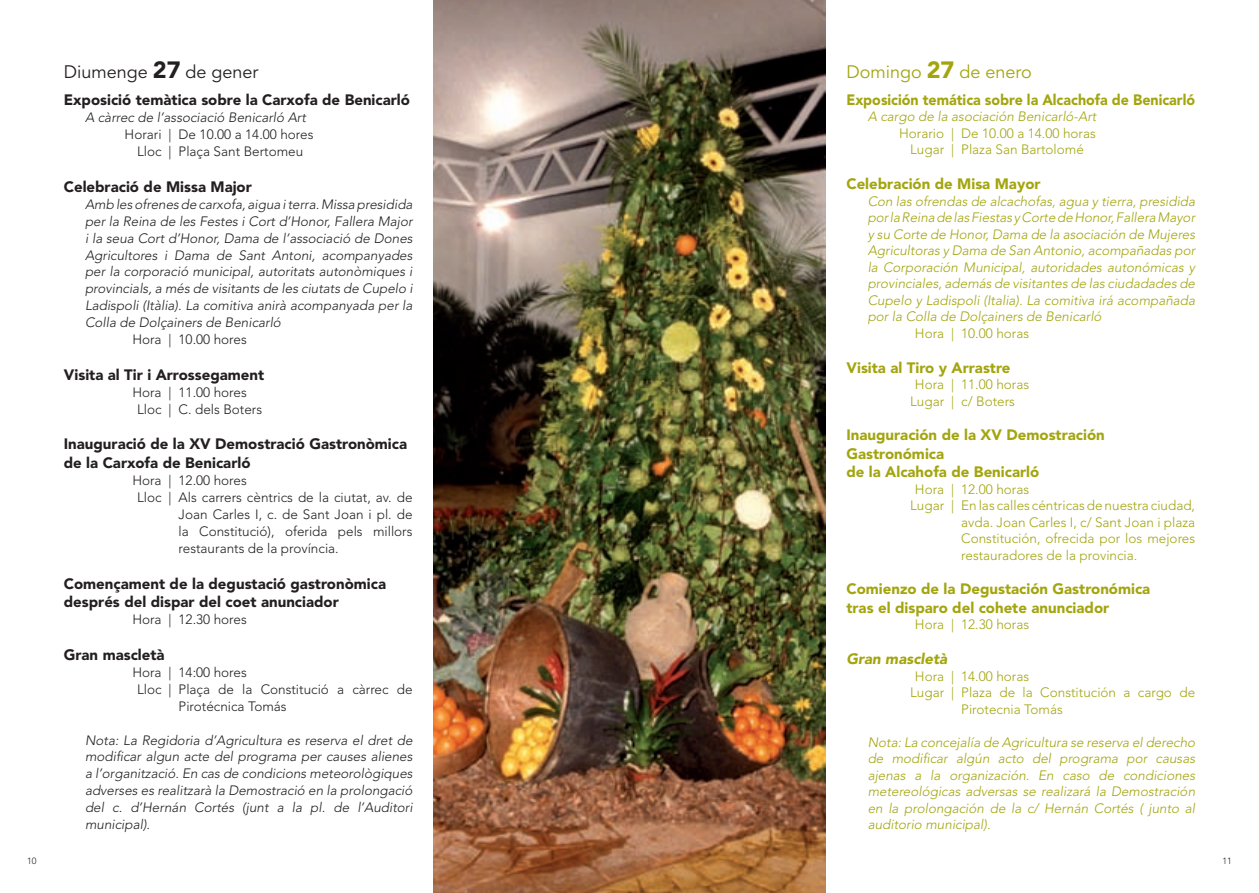
<style>
.page{position:relative;width:1259px;height:893px;background:#fff}
.page>*{position:absolute;margin:0;border:0;box-sizing:border-box;transform-origin:0 0}
.t1{font:18px "Avenir";color:#231f20}
.t2{font:18px "Avenir";color:#a3a50e}
.t3{font:900 15px/18.8px "Avenir";color:#231f20}
.t4{font:900 15px/18.3px "Avenir";color:#a3a50e}
.t5{font:900 15px "Avenir";color:#a3a50e;scale:.95 1}
.t6{font:italic 900 15px "Avenir";color:#a3a50e}
.t7{font:italic 300 13.5px/16.5px "Avenir";color:#a3a50e;text-align:justify}
.t8{font:italic 300 13.5px/17px "Avenir";color:#231f20;text-align:justify}
.t9{font:300 13.5px/16.5px "Avenir";color:#a3a50e;text-align:center}
.t10{font:300 13.5px/17px "Avenir";color:#231f20;text-align:center}
.t11{font:300 9px "Avenir";color:#231f20}
.s1{font-weight:900;font-size:23.4px}
</style>
<div class="page">
<img style="left:434px;top:0;width:391px;height:893px">
<h1 class="t1" style="left:64px;top:61px;width:196px">Diumenge <span class="s1">27</span> de gener</h1>
<p class="t3" style="left:64px;top:91px;width:348px">Exposició temàtica sobre la Carxofa de Benicarló</p>
<p class="t8" style="left:85px;top:109px;width:222px">A càrrec de l’associació Benicarló Art</p>
<p class="t10" style="left:125px;top:126px;width:190px">Horari | De 10.00 a 14.00 hores<br>Lloc | Plaça Sant Bertomeu</p>
<p class="t3" style="left:64px;top:177px;width:190px">Celebració de Missa Major</p>
<p class="t8" style="left:85px;top:196px;width:329px">Amb les ofrenes de carxofa, aigua i terra. Missa presidida per la Reina de les Festes i Cort d’Honor, Fallera Major i la seua Cort d’Honor, Dama de l’associació de Dones Agricultores i Dama de Sant Antoni, acompanyades per la corporació municipal, autoritats autonòmiques i provincials, a més de visitants de les ciutats de Cupelo i Ladispoli (Itàlia). La comitiva anirà acompanyada per la Colla de Dolçainers de Benicarló</p>
<p class="t10" style="left:132px;top:331px;width:116px">Hora | 10.00 hores</p>
<p class="t3" style="left:64px;top:365px;width:202px">Visita al Tir i Arrossegament</p>
<p class="t10" style="left:137px;top:384px;width:127px;text-align:left;text-indent:-5px">Hora | 11.00 hores<br>Lloc | C. dels Boters</p>
<p class="t3" style="left:64px;top:435px;width:345px">Inauguració de la XV Demostració Gastronòmica de la Carxofa de Benicarló</p>
<p class="t10" style="left:132px;top:472px;width:116px">Hora | 12.00 hores</p>
<p class="t10" style="left:137px;top:489px;width:277px">Lloc | Als carrers cèntrics de la ciutat, av. de</p>
<p class="t10" style="left:179px;top:506px;width:235px">Joan Carles I, c. de Sant Joan i pl. de</p>
<p class="t10" style="left:179px;top:523px;width:235px">la Constitució), oferida pels millors</p>
<p class="t10" style="left:179px;top:540px;width:162px">restaurants de la província.</p>
<p class="t3" style="left:64px;top:574px;width:324px">Començament de la degustació gastronòmica després del dispar del coet anunciador</p>
<p class="t10" style="left:132px;top:611px;width:116px">Hora | 12.30 hores</p>
<p class="t3" style="left:64px;top:645px;width:102px">Gran mascletà</p>
<p class="t10" style="left:132px;top:664px;width:116px">Hora | 14:00 hores</p>
<p class="t10" style="left:137px;top:681px;width:277px">Lloc | Plaça de la Constitució a càrrec de</p>
<p class="t10" style="left:179px;top:698px;width:110px">Pirotécnica Tomás</p>
<p class="t8" style="left:85px;top:731px;width:329px">Nota: La Regidoria d’Agricultura es reserva el dret de modificar algun acte del programa per causes alienes a l’organització. En cas de condicions meteorològiques adverses es realitzarà la Demostració en la prolongació del c. d’Hernán Cortés (junt a la pl. de l’Auditori municipal).</p>
<h1 class="t2" style="left:846px;top:61px;width:187px">Domingo <span class="s1">27</span> de enero</h1>
<p class="t5" style="left:846px;top:91px;width:368px">Exposición temática sobre la Alcachofa de Benicarló</p>
<p class="t7" style="left:867px;top:109px;width:230px">A cargo de la asociación Benicarló-Art</p>
<p class="t9" style="left:899px;top:125px;width:198px">Horario | De 10.00 a 14.00 horas<br>Lugar | Plaza San Bartolomé</p>
<p class="t4" style="left:846px;top:175px;width:196px">Celebración de Misa Mayor</p>
<p class="t7" style="left:867px;top:193px;width:329px">Con las ofrendas de alcachofas, agua y tierra, presidida por la Reina de las Fiestas y Corte de Honor, Fallera Mayor y su Corte de Honor, Dama de la asociación de Mujeres Agricultoras y Dama de San Antonio, acompañadas por la Corporación Municipal, autoridades autonómicas y provinciales, además de visitantes de las ciudadades de Cupelo y Ladispoli (Italia). La comitiva irá acompañada por la Colla de Dolçainers de Benicarló</p>
<p class="t9" style="left:915px;top:325px;width:116px">Hora | 10.00 horas</p>
<p class="t4" style="left:846px;top:358px;width:166px">Visita al Tiro y Arrastre</p>
<p class="t9" style="left:910px;top:376px;width:120px;text-align:left;text-indent:5px">Hora | 11.00 horas<br>Lugar | c/ Boters</p>
<p class="t4" style="left:846px;top:426px;width:260px">Inauguración de la XV Demostración<br>Gastronómica<br>de la Alcahofa de Benicarló</p>
<p class="t9" style="left:915px;top:481px;width:116px">Hora | 12.00 horas</p>
<p class="t9" style="left:910px;top:497px;width:286px">Lugar | En las calles céntricas de nuestra ciudad,</p>
<p class="t9" style="left:961px;top:514px;width:235px">avda. Joan Carles I, c/ Sant Joan i plaza</p>
<p class="t9" style="left:961px;top:530px;width:235px">Constitución, ofrecida por los mejores</p>
<p class="t9" style="left:961px;top:547px;width:178px">restauradores de la provincia.</p>
<p class="t4" style="left:846px;top:580px;width:305px">Comienzo de la Degustación Gastronómica tras el disparo del cohete anunciador</p>
<p class="t9" style="left:915px;top:616px;width:116px">Hora | 12.30 horas</p>
<p class="t6" style="left:846px;top:650px;width:102px">Gran mascletà</p>
<p class="t9" style="left:915px;top:668px;width:116px">Hora | 14.00 horas</p>
<p class="t9" style="left:910px;top:684px;width:286px">Lugar | Plaza de la Constitución a cargo de</p>
<p class="t9" style="left:961px;top:701px;width:103px">Pirotecnia Tomás</p>
<p class="t7" style="left:867px;top:734px;width:329px">Nota: La concejalía de Agricultura se reserva el derecho de modificar algún acto del programa por causas ajenas a la organización. En caso de condiciones metereológicas adversas se realizará la Demostración en la prolongación de la c/ Hernán Cortés ( junto al auditorio municipal).</p>
<p class="t11" style="left:27px;top:856px;width:11px">10</p>
<p class="t11" style="left:1222px;top:856px;width:11px">11</p>
</div>
